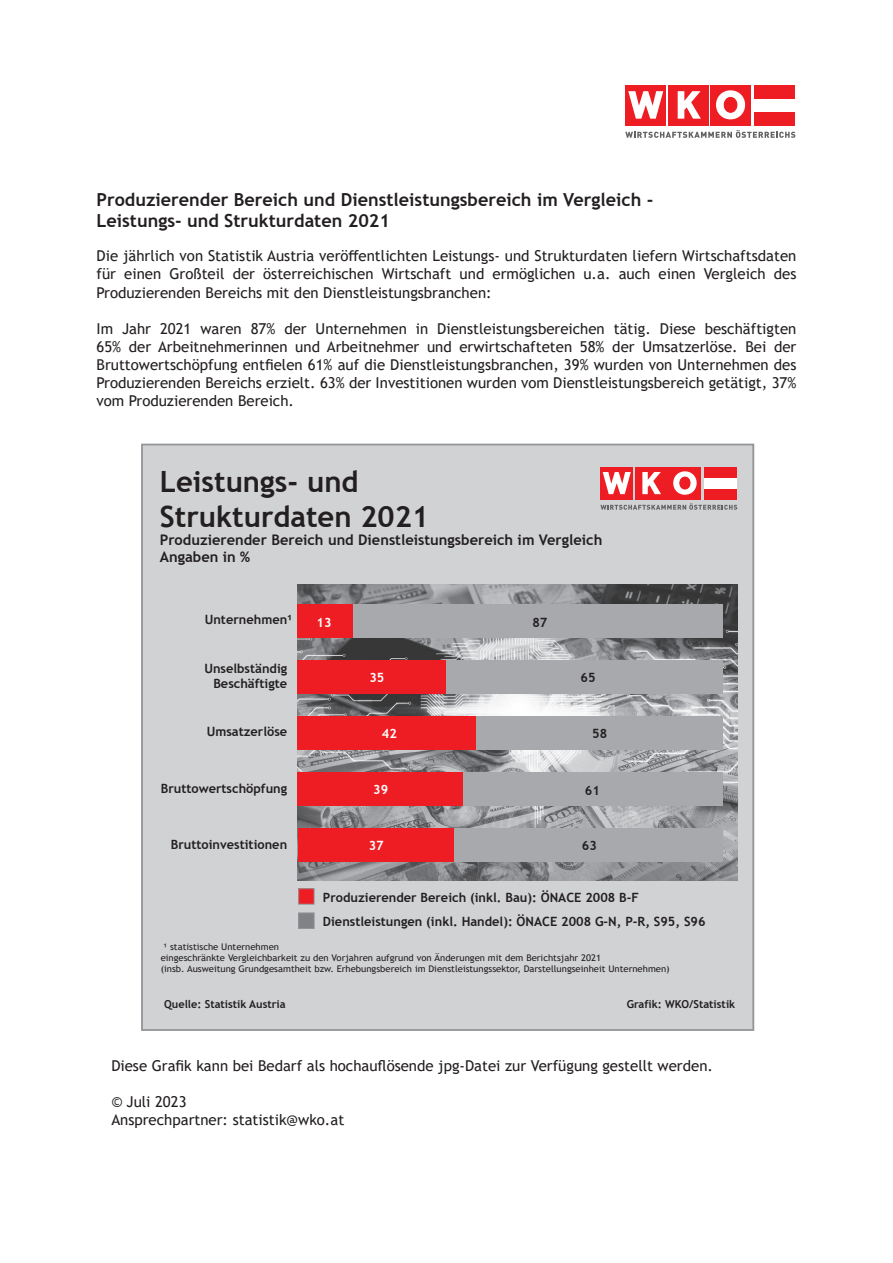
<style>
.page{position:relative;width:893px;height:1263px;background:#fff}
.page>*{position:absolute;margin:0;border:0;box-sizing:border-box;transform-origin:0 0}
.t1{font:700 29.25px/35.1px "Trebuchet MS";color:#231f20}
.t2{font:700 18px/21.6px "Trebuchet MS";color:#231f20}
.t3{font:15px/18px "Trebuchet MS";color:#231f20;text-align:justify}
.t4{font:700 14.55px/17.5px "Trebuchet MS";color:#231f20}
.t5{font:700 12.75px/15.3px "Trebuchet MS";color:#231f20;text-align:right}
.t6{font:700 12.75px "Trebuchet MS";color:#fff}
.t7{font:700 10.95px "Trebuchet MS";color:#231f20}
.t8{font:9.15px/10.9px "Trebuchet MS";color:#231f20;scale:1.04 1}
</style>
<div class="page">
<div style="left:710px;top:85px;width:41px;height:40px;background:#ee1d23"></div>
<div style="left:668px;top:85px;width:40px;height:40px;background:#ee1d23"></div>
<svg style="left:625px;top:130px;width:170px;height:8px"></svg>
<svg style="left:678px;top:91px;width:23px;height:28px"></svg>
<div style="left:626px;top:85px;width:40px;height:40px;background:#ee1d23"></div>
<svg style="left:628px;top:91px;width:35px;height:28px"></svg>
<div style="left:755px;top:85px;width:40px;height:14px;background:#ee1d23"></div>
<div style="left:755px;top:112px;width:40px;height:13px;background:#ee1d23"></div>
<svg style="left:716px;top:90px;width:29px;height:29px"></svg>
<div style="left:724px;top:97px;width:13px;height:15px;background:#ee1d23;border-radius:50%"></div>
<div style="left:724px;top:97px;width:13px;height:16px;border:1px solid #ee1d23;border-radius:50%"></div>
<div style="left:142px;top:444px;width:611px;height:585px;background:#d1d2d4"></div>
<img style="left:297px;top:585px;width:440px;height:295px">
<div style="left:704px;top:478px;width:33px;height:11px;background:#fff"></div>
<div style="left:669px;top:467px;width:32px;height:33px;background:#ee1d23"></div>
<div style="left:635px;top:467px;width:32px;height:33px;background:#ee1d23"></div>
<svg style="left:600px;top:503px;width:137px;height:7px"></svg>
<svg style="left:642px;top:472px;width:19px;height:22px"></svg>
<div style="left:600px;top:467px;width:33px;height:33px;background:#ee1d23"></div>
<svg style="left:603px;top:472px;width:28px;height:22px"></svg>
<div style="left:704px;top:467px;width:33px;height:11px;background:#ee1d23"></div>
<div style="left:704px;top:489px;width:33px;height:11px;background:#ee1d23"></div>
<svg style="left:673px;top:471px;width:24px;height:24px"></svg>
<div style="left:680px;top:477px;width:10px;height:12px;background:#ee1d23;border-radius:50%"></div>
<div style="left:680px;top:477px;width:10px;height:12px;border:1px solid #ee1d23;border-radius:50%"></div>
<div style="left:298px;top:605px;width:55px;height:33px;background:#ee1d23"></div>
<div style="left:353px;top:605px;width:370px;height:33px;background:#a8a9ad"></div>
<div style="left:298px;top:661px;width:149px;height:33px;background:#ee1d23"></div>
<div style="left:447px;top:661px;width:276px;height:33px;background:#a8a9ad"></div>
<div style="left:298px;top:773px;width:165px;height:33px;background:#ee1d23"></div>
<div style="left:463px;top:773px;width:259px;height:33px;background:#a8a9ad"></div>
<div style="left:299px;top:889px;width:15px;height:15px;background:#ee1d23"></div>
<div style="left:298px;top:888px;width:17px;height:17px;border:1px solid #939598"></div>
<div style="left:299px;top:913px;width:15px;height:15px;background:#808285"></div>
<div style="left:298px;top:912px;width:17px;height:17px;border:1px solid #939598"></div>
<div style="left:476px;top:717px;width:247px;height:33px;background:#a8a9ad"></div>
<div style="left:298px;top:717px;width:178px;height:33px;background:#ee1d23"></div>
<div style="left:298px;top:829px;width:157px;height:33px;background:#ee1d23"></div>
<div style="left:455px;top:829px;width:268px;height:33px;background:#a8a9ad"></div>
<p class="t2" style="left:97px;top:188px;width:558px">Produzierender Bereich und Dienstleistungsbereich im Vergleich -<br>Leistungs- und Strukturdaten 2021</p>
<p class="t3" style="left:97px;top:247px;width:701px">Die jährlich von Statistik Austria veröffentlichten Leistungs- und Strukturdaten liefern Wirtschaftsdaten für einen Großteil der österreichischen Wirtschaft und ermöglichen u.a. auch einen Vergleich des Produzierenden Bereichs mit den Dienstleistungsbranchen:</p>
<p class="t3" style="left:97px;top:319px;width:701px">Im Jahr 2021 waren 87% der Unternehmen in Dienstleistungsbereichen tätig. Diese beschäftigten 65% der Arbeitnehmerinnen und Arbeitnehmer und erwirtschafteten 58% der Umsatzerlöse. Bei der Bruttowertschöpfung entfielen 61% auf die Dienstleistungsbranchen, 39% wurden von Unternehmen des Produzierenden Bereichs erzielt. 63% der Investitionen wurden vom Dienstleistungsbereich getätigt, 37% vom Produzierenden Bereich.</p>
<h1 class="t1" style="left:160px;top:464px;width:271px">Leistungs- und<br>Strukturdaten 2021</h1>
<p class="t4" style="left:160px;top:531px;width:444px">Produzierender Bereich und Dienstleistungsbereich im Vergleich<br>Angaben in %</p>
<p class="t5" style="left:205px;top:612px;width:89px">Unternehmen1</p>
<p class="t6" style="left:317px;top:615px;width:16px">13</p>
<p class="t5" style="left:532px;top:615px;width:16px">87</p>
<p class="t5" style="left:204px;top:661px;width:84px">Unselbständig<br>Beschäftigte</p>
<p class="t6" style="left:369px;top:670px;width:16px">35</p>
<p class="t5" style="left:581px;top:670px;width:16px">65</p>
<p class="t5" style="left:207px;top:724px;width:82px">Umsatzerlöse</p>
<p class="t6" style="left:382px;top:725px;width:16px">42</p>
<p class="t5" style="left:592px;top:726px;width:16px">58</p>
<p class="t5" style="left:161px;top:780px;width:128px">Bruttowertschöpfung</p>
<p class="t6" style="left:373px;top:782px;width:16px">39</p>
<p class="t5" style="left:585px;top:783px;width:16px">61</p>
<p class="t5" style="left:171px;top:836px;width:118px">Bruttoinvestitionen</p>
<p class="t6" style="left:369px;top:837px;width:16px">37</p>
<p class="t5" style="left:582px;top:837px;width:16px">63</p>
<p class="t5" style="left:323px;top:885px;width:384px;line-height:24.2px;text-align:left">Produzierender Bereich (inkl. Bau): ÖNACE 2008 B-F<br>Dienstleistungen (inkl. Handel): ÖNACE 2008 G-N, P-R, S95, S96</p>
<p class="t8" style="left:161px;top:941px;width:491px;text-indent:3px">1 statistische Unternehmen<br>eingeschränkte Vergleichbarkeit zu den Vorjahren aufgrund von Änderungen mit dem Berichtsjahr 2021<br>(insb. Ausweitung Grundgesamtheit bzw. Erhebungsbereich im Dienstleistungssektor, Darstellungseinheit Unternehmen)</p>
<p class="t7" style="left:164px;top:997px;width:123px">Quelle: Statistik Austria</p>
<p class="t7" style="left:627px;top:997px;width:110px">Grafik: WKO/Statistik</p>
<p class="t3" style="left:111px;top:1057px;width:603px">Diese Grafik kann bei Bedarf als hochauflösende jpg-Datei zur Verfügung gestellt werden.</p>
<p class="t3" style="left:111px;top:1093px;width:234px">© Juli 2023<br>Ansprechpartner: statistik@wko.at</p>
</div>
